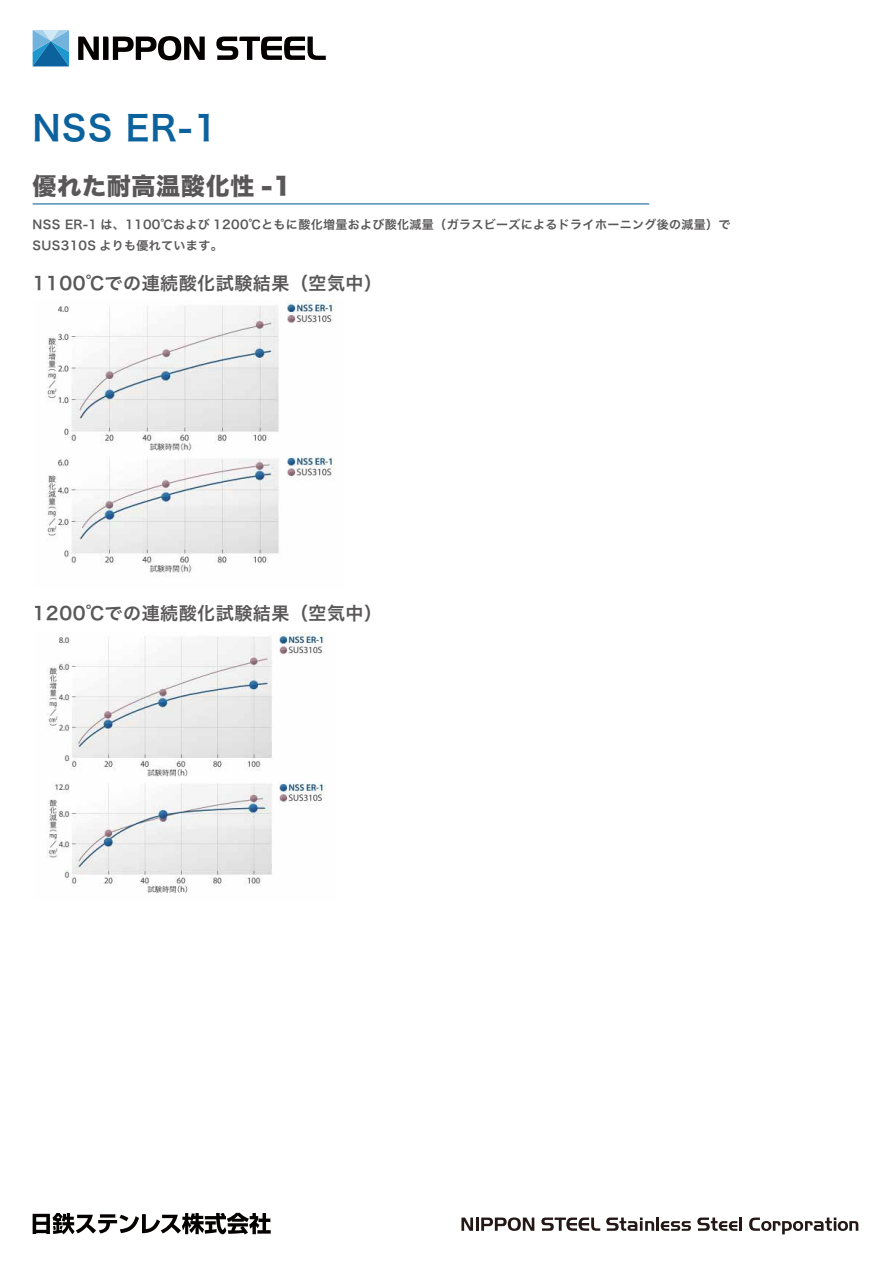
<style>
.page{position:relative;width:893px;height:1263px;background:#fff}
.page>*{position:absolute;margin:0;border:0;box-sizing:border-box;transform-origin:0 0}
.t1{font:34.5px "Hira Kaku Pro W6";color:#0b629d}
.t2{font:24px "Hira Kaku Std W8";letter-spacing:.03em;color:#595757}
.t3{font:18px "Hira Kaku Pro W6";letter-spacing:.03em;color:#595757}
.t4{font:12px/21px "Hira Kaku Pro W6";letter-spacing:.03em;color:#595757}
</style>
<div class="page">
<hr style="left:33px;top:203px;width:616px;height:1px;background:#0b629d">
<img style="left:46px;top:301px;width:289px;height:274px">
<img style="left:47px;top:632px;width:278px;height:261px">
<svg style="left:33px;top:30px;width:36px;height:36px"></svg>
<svg style="left:78px;top:36px;width:127px;height:24px"></svg>
<svg style="left:216px;top:37px;width:110px;height:23px"></svg>
<svg style="left:33px;top:1213px;width:238px;height:21px"></svg>
<svg style="left:461px;top:1217px;width:12px;height:14px"></svg>
<hr style="left:476px;top:1217px;width:3px;height:14px;background:#231815">
<svg style="left:481px;top:1217px;width:53px;height:14px"></svg>
<svg style="left:541px;top:1217px;width:59px;height:14px"></svg>
<svg style="left:606px;top:1217px;width:48px;height:14px"></svg>
<hr style="left:656px;top:1217px;width:3px;height:14px;background:#231815">
<svg style="left:661px;top:1221px;width:30px;height:10px"></svg>
<svg style="left:697px;top:1217px;width:45px;height:14px"></svg>
<svg style="left:749px;top:1217px;width:109px;height:17px"></svg>
<h1 class="t1" style="left:33px;top:97px;width:187px">NSS ER-1</h1>
<h2 class="t2" style="left:33px;top:172px;width:261px">優れた耐高温酸化性 -1</h2>
<p class="t4" style="left:33px;top:213px;width:699px">NSS ER-1 は、1100℃および 1200℃ともに酸化増量および酸化減量（ガラスビーズによるドライホーニング後の減量）で<br>SUS310S よりも優れています。</p>
<h3 class="t3" style="left:33px;top:267px;width:351px">1100℃での連続酸化試験結果（空気中）</h3>
<h3 class="t3" style="left:33px;top:597px;width:351px">1200℃での連続酸化試験結果（空気中）</h3>
</div>
